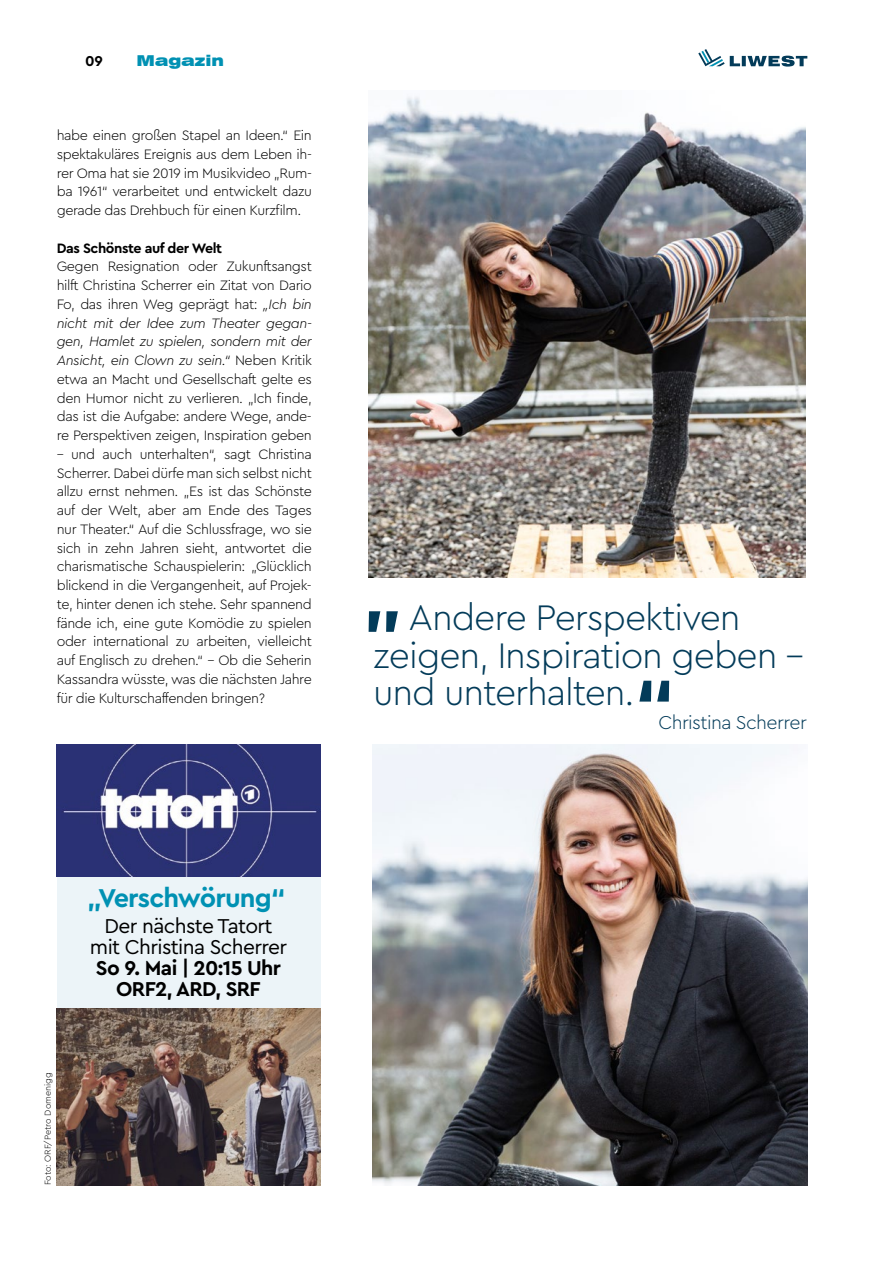
<style>
.page{position:relative;width:893px;height:1263px;background:#fff}
.page>*{position:absolute;margin:0;border:0;box-sizing:border-box;transform-origin:0 0}
.t1{font:300 37.2px/37.2px "Cera PRO";letter-spacing:-.03em;color:#033b59}
.t2{font:700 27px "Cera PRO";letter-spacing:-.03em;color:#0091b3}
.t3{font:21px/21px "Cera PRO";letter-spacing:-.03em;color:#000;text-align:center}
.t4{font:700 21px/21px "Cera PRO";letter-spacing:-.03em;color:#000;text-align:center}
.t5{font:300 19.5px "Cera PRO";letter-spacing:-.03em;color:#033b59}
.t6{font:900 expanded 15px "Swiss 721 BT";color:#0091b3}
.t7{font:700 15px "Cera PRO";color:#000}
.t8{font:300 14.25px/18.8px "Cera PRO";letter-spacing:-.03em;color:#000;text-align:justify}
.t9{font:700 14.25px "Cera PRO";letter-spacing:-.03em;color:#000}
.t10{font:300 9px "Cera PRO";color:#000}
.s1{font-style:italic}
</style>
<div class="page">
<svg style="left:698px;top:49px;width:109px;height:18px"></svg>
<img style="left:373px;top:745px;width:435px;height:440px">
<img style="left:369px;top:96px;width:436px;height:482px">
<svg style="left:639px;top:681px;width:30px;height:21px"></svg>
<svg style="left:369px;top:611px;width:29px;height:21px"></svg>
<div style="left:57px;top:745px;width:263px;height:430px;background:#ecf4f8"></div>
<img style="left:57px;top:1008px;width:263px;height:177px">
<img style="left:57px;top:745px;width:263px;height:132px">
<p class="t7" style="left:85px;top:51px;width:19px">09</p>
<p class="t6" style="left:137px;top:52px;width:89px">Magazin</p>
<p class="t8" style="left:57px;top:125px;width:257px">habe einen großen Stapel an Ideen.“ Ein spektakuläres Ereignis aus dem Leben ih&shy;rer Oma hat sie 2019 im Musikvideo „Rum&shy;ba 1961“ verarbeitet und entwickelt dazu gerade das Drehbuch für einen Kurzfilm.</p>
<p class="t9" style="left:57px;top:238px;width:167px">Das Schönste auf der Welt</p>
<p class="t8" style="left:57px;top:257px;width:257px">Gegen Resignation oder Zukunftsangst hilft Christina Scherrer ein Zitat von Dario Fo, das ihren Weg geprägt hat: <span class="s1">„Ich bin nicht mit der Idee zum Theater gegan&shy;gen, Hamlet zu spielen, sondern mit der Ansicht, ein Clown zu sein.“</span> Neben Kritik etwa an Macht und Gesellschaft gelte es den Humor nicht zu verlieren. „Ich finde, das ist die Aufgabe: andere Wege, ande&shy;re Perspektiven zeigen, Inspiration geben</p>
<p class="t8" style="left:57px;top:444px;width:257px">– und auch unterhalten“, sagt Christina Scherrer. Dabei dürfe man sich selbst nicht allzu ernst nehmen. „Es ist das Schönste auf der Welt, aber am Ende des Tages nur Theater.“ Auf die Schlussfrage, wo sie sich in zehn Jahren sieht, antwortet die charismatische Schauspielerin: „Glücklich blickend in die Vergangenheit, auf Projek&shy;te, hinter denen ich stehe. Sehr spannend fände ich, eine gute Komödie zu spielen oder international zu arbeiten, vielleicht auf Englisch zu drehen.“ – Ob die Seherin Kassandra wüsste, was die nächsten Jahre für die Kulturschaffenden bringen?</p>
<h1 class="t1" style="left:373px;top:598px;width:433px;text-indent:35px">Andere Perspektiven zeigen, Inspiration geben – und unterhalten.</h1>
<h3 class="t5" style="left:658px;top:709px;width:150px">Christina Scherrer</h3>
<p class="t10" style="left:42px;top:1185px;width:114px;rotate:-90deg">Foto: ORF/Petro Domenigg</p>
<h2 class="t2" style="left:87px;top:879px;width:200px">„Verschwörung“</h2>
<h3 class="t3" style="left:90px;top:914px;width:199px">Der nächste Tatort mit Christina Scherrer</h3>
<h3 class="t4" style="left:96px;top:956px;width:187px">So 9. Mai | 20:15 Uhr<br>ORF2, ARD, SRF</h3>
</div>
